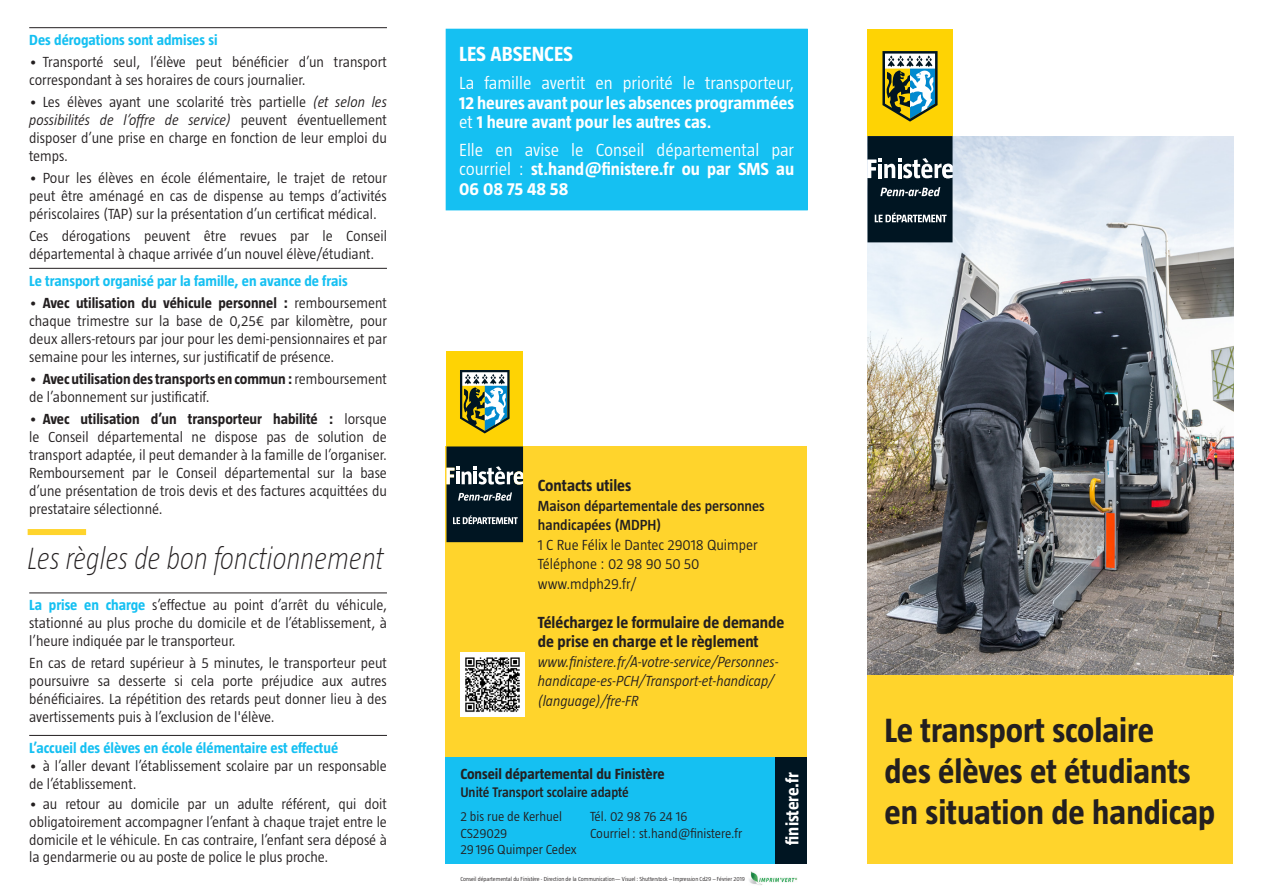
<style>
.page{position:relative;width:1263px;height:893px;background:#fff}
.page>*{position:absolute;margin:0;border:0;box-sizing:border-box;transform-origin:0 0}
.p1_titre{font:700 34.5px/41.4px "Taz";color:#231f20}
.titre_niveau_2{font:italic 200 31.5px "Taz";color:#231f20;scale:.91 1}
.t1{font:700 21px "Taz";color:#fff}
.t2{font:700 18px/19.4px "Taz";color:#fff;text-align:justify}
.t3{font:300 18px/19.4px "Taz";color:#fff;text-align:justify}
.texte_courant{font:700 16.5px/19.5px "Taz";color:#231f20}
.texte_courant-2{font:300 15px/17.9px "Taz";color:#231f20;text-align:justify}
.t4{font:700 15px "Taz";color:#15c0f2}
.texte_courant-3{font:italic 300 15px/19.5px "Taz";color:#231f20}
.texte_courant-4{font:600 15px/19.5px "Taz";color:#231f20}
.t5{font:700 15px "Taz";color:#231f20}
.t6{font:600 14.25px "Taz";color:#231f20}
.t7{font:300 13.5px "Taz";color:#231f20}
.t8{font:300 13.5px "Taz";letter-spacing:-.025em;color:#231f20}
.v8_copyright{font:300 6px "Taz";color:#231f20}
.s1{font-style:italic}
.s2{font-weight:700}
.s3{font-weight:700;color:#15c0f2}
.s4{font-weight:300}
.s5{font-weight:600}
</style>
<div class="page">
<div style="left:445px;top:446px;width:362px;height:312px;background:#ffd42c"></div>
<img style="left:867px;top:136px;width:366px;height:539px">
<div style="left:445px;top:757px;width:331px;height:106px;background:#15c0f2"></div>
<div style="left:776px;top:757px;width:31px;height:106px;background:#001522"></div>
<div style="left:446px;top:351px;width:77px;height:95px;background:#fed304"></div>
<svg style="left:460px;top:370px;width:50px;height:63px"></svg>
<svg style="left:446px;top:446px;width:77px;height:96px;background:#293a42"></svg>
<div style="left:867px;top:30px;width:85px;height:106px;background:#fed304"></div>
<svg style="left:882px;top:51px;width:55px;height:71px"></svg>
<svg style="left:867px;top:136px;width:85px;height:106px;background:#273944"></svg>
<div style="left:867px;top:675px;width:366px;height:188px;background:#ffd42c"></div>
<hr style="left:29px;top:27px;width:358px;height:1px;background:#231f20">
<hr style="left:29px;top:268px;width:358px;height:1px;background:#231f20">
<div style="left:28px;top:529px;width:58px;height:6px;background:#ffd42c"></div>
<hr style="left:29px;top:592px;width:358px;height:1px;background:#231f20">
<hr style="left:29px;top:735px;width:358px;height:1px;background:#231f20">
<div style="left:446px;top:29px;width:361px;height:181px;background:#15c0f2"></div>
<img style="left:749px;top:871px;width:49px;height:14px">
<img style="left:460px;top:653px;width:64px;height:63px">
<p class="t4" style="left:29px;top:32px;width:190px">Des dérogations sont admises si</p>
<p class="texte_courant-2" style="left:29px;top:53px;width:359px">• Transporté seul, l’élève peut bénéficier d’un transport correspondant à ses horaires de cours journalier.</p>
<p class="texte_courant-2" style="left:29px;top:93px;width:359px">• Les élèves ayant une scolarité très partielle <span class="s1">(et selon les possibilités de l’offre de service)</span> peuvent éventuellement disposer d’une prise en charge en fonction de leur emploi du temps.</p>
<p class="texte_courant-2" style="left:29px;top:169px;width:359px">• Pour les élèves en école élémentaire, le trajet de retour peut être aménagé en cas de dispense au temps d’activités périscolaires (TAP) sur la présentation d’un certificat médical.</p>
<p class="texte_courant-2" style="left:29px;top:227px;width:359px">Ces dérogations peuvent être revues par le Conseil départemental à chaque arrivée d’un nouvel élève/étudiant.</p>
<p class="t4" style="left:29px;top:272px;width:320px">Le transport organisé par la famille, en avance de frais</p>
<p class="texte_courant-2" style="left:29px;top:294px;width:359px">• <span class="s2">Avec utilisation du véhicule personnel :</span> remboursement chaque trimestre sur la base de 0,25€ par kilomètre, pour deux allers-retours par jour pour les demi-pensionnaires et par semaine pour les internes, sur justificatif de présence.</p>
<p class="texte_courant-2" style="left:29px;top:370px;width:359px">• <span class="s2">Avec utilisation des transports en commun :</span> remboursement de l’abonnement sur justificatif.</p>
<p class="texte_courant-2" style="left:29px;top:410px;width:359px">• <span class="s2">Avec utilisation d’un transporteur habilité :</span> lorsque le Conseil départemental ne dispose pas de solution de transport adaptée, il peut demander à la famille de l’organiser.<br>Remboursement par le Conseil départemental sur la base d’une présentation de trois devis et des factures acquittées du prestataire sélectionné.</p>
<p class="titre_niveau_2" style="left:28px;top:541px;width:393px">Les règles de bon fonctionnement</p>
<p class="texte_courant-2" style="left:29px;top:596px;width:359px"><span class="s3">La prise en charge</span> s’effectue au point d’arrêt du véhicule, stationné au plus proche du domicile et de l’établissement, à l’heure indiquée par le transporteur.</p>
<p class="texte_courant-2" style="left:29px;top:654px;width:359px">En cas de retard supérieur à 5 minutes, le transporteur peut poursuivre sa desserte si cela porte préjudice aux autres bénéficiaires. La répétition des retards peut donner lieu à des avertissements puis à l’exclusion de l'élève.</p>
<p class="t4" style="left:29px;top:739px;width:311px">L’accueil des élèves en école élémentaire est effectué</p>
<p class="texte_courant-2" style="left:29px;top:756px;width:359px">• à l’aller devant l’établissement scolaire par un responsable de l’établissement.</p>
<p class="texte_courant-2" style="left:29px;top:794px;width:359px">• au retour au domicile par un adulte référent, qui doit obligatoirement accompagner l’enfant à chaque trajet entre le domicile et le véhicule. En cas contraire, l’enfant sera déposé à la gendarmerie ou au poste de police le plus proche.</p>
<p class="t1" style="left:459px;top:42px;width:115px">LES ABSENCES</p>
<p class="t2" style="left:459px;top:73px;width:336px"><span class="s4">La famille avertit en priorité le transporteur, </span>12 heures avant pour les absences programmées <span class="s4">et</span> 1 heure avant pour les autres cas<span class="s5">.</span></p>
<p class="t3" style="left:459px;top:140px;width:336px">Elle en avise le Conseil départemental par courriel : <span class="s2">st.hand@finistere.fr ou par SMS au 06 08 75 48 58</span></p>
<p class="texte_courant" style="left:538px;top:475px;width:95px">Contacts utiles</p>
<p class="texte_courant-4" style="left:538px;top:496px;width:228px">Maison départementale des personnes handicapées (MDPH)</p>
<p class="texte_courant-2" style="left:538px;top:535px;width:221px">1 C Rue Félix le Dantec 29018 Quimper</p>
<p class="texte_courant-2" style="left:538px;top:555px;width:163px">Téléphone : 02 98 90 50 50</p>
<p class="texte_courant-2" style="left:538px;top:574px;width:100px">www.mdph29.fr/</p>
<p class="texte_courant" style="left:538px;top:612px;width:248px">Téléchargez le formulaire de demande de prise en charge et le règlement</p>
<p class="texte_courant-3" style="left:538px;top:652px;width:242px">www.finistere.fr/A-votre-service/Personnes&shy;handicape-es-PCH/Transport-et-handicap/ (language)/fre-FR</p>
<p class="t5" style="left:460px;top:765px;width:206px">Conseil départemental du Finistère</p>
<p class="t6" style="left:460px;top:784px;width:170px">Unité Transport scolaire adapté</p>
<p class="t7" style="left:460px;top:809px;width:103px">2 bis rue de Kerhuel</p>
<p class="t8" style="left:590px;top:809px;width:99px">Tél. 02 98 76 24 16</p>
<p class="t7" style="left:460px;top:825px;width:49px">CS29029</p>
<p class="t7" style="left:590px;top:825px;width:154px">Courriel: st.hand@finistere.fr</p>
<p class="t7" style="left:460px;top:842px;width:118px">29196 Quimper Cedex</p>
<p class="v8_copyright" style="left:460px;top:875px;width:286px">Conseil départemental du Finistère - Direction de la Communication— Visuel: Shutterstock – Impression Cd29 – Février 2019</p>
<p class="t2" style="left:783px;top:845px;width:74px;rotate:-90deg">finistere.fr</p>
<p class="p1_titre" style="left:884px;top:709px;width:332px">Le transport scolaire<br>des élèves et étudiants en situation de handicap</p>
</div>
